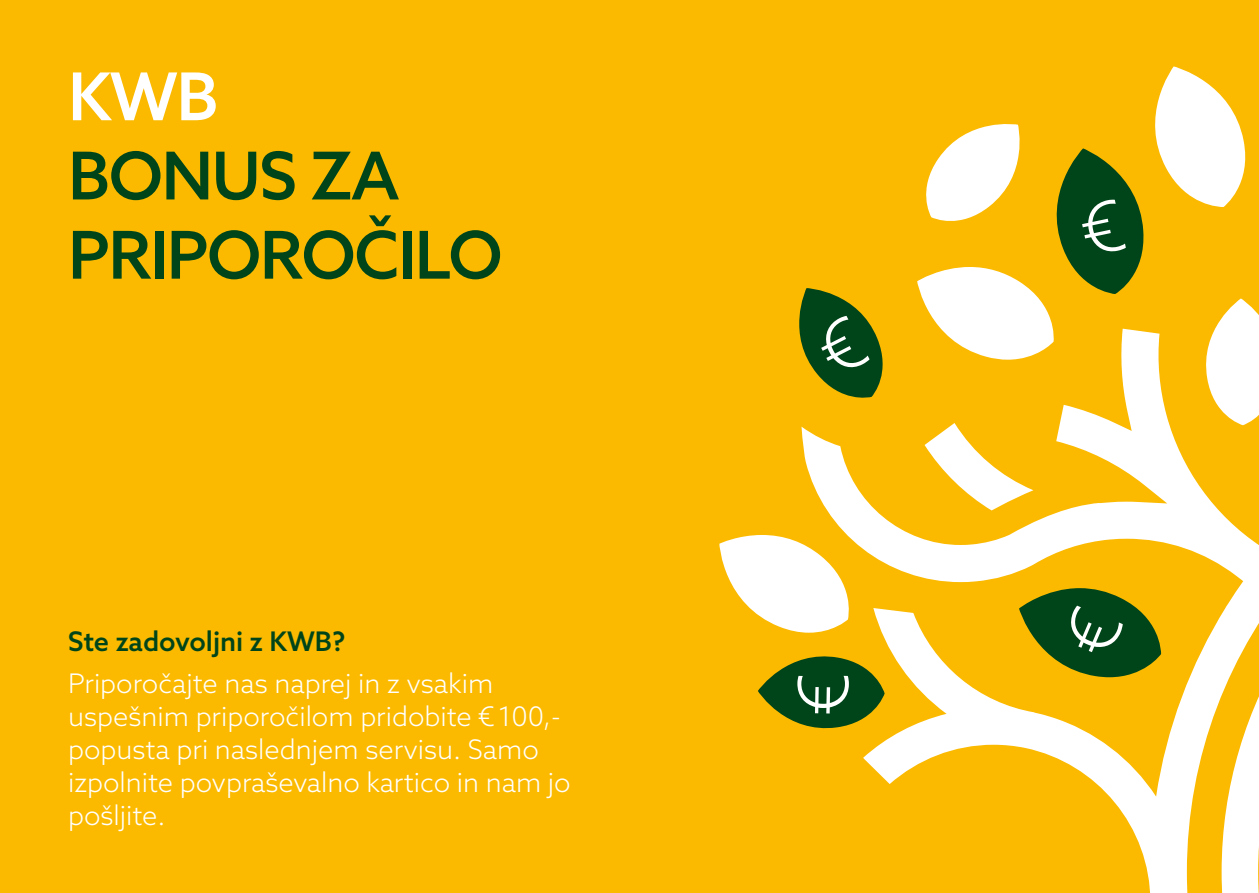
<style>
.page{position:relative;width:1259px;height:893px;background:#fbba00}
.page>*{position:absolute;margin:0;border:0;box-sizing:border-box;transform-origin:0 0}
.t1{font:500 66px/79.2px "Azo Sans";letter-spacing:-.02em;color:#00451a}
.t2{font:500 66px "Azo Sans";color:#fff}
.t3{font:300 27px/33px "Azo Sans";color:#fff}
.t4{font:500 27px "Azo Sans";color:#00451a}
</style>
<div class="page">
<svg style="left:719px;top:535px;width:82px;height:98px"></svg>
<svg style="left:801px;top:426px;width:458px;height:467px"></svg>
<svg style="left:758px;top:649px;width:126px;height:85px"></svg>
<svg style="left:799px;top:288px;width:84px;height:110px"></svg>
<svg style="left:1019px;top:588px;width:142px;height:89px"></svg>
<svg style="left:917px;top:66px;width:342px;height:444px"></svg>
<h1 class="t2" style="left:68px;top:53px;width:152px">KWB</h1>
<h1 class="t1" style="left:68px;top:135px;width:436px">BONUS ZA<br>PRIPOROČILO</h1>
<p class="t4" style="left:68px;top:624px;width:279px">Ste zadovoljni z KWB?</p>
<p class="t3" style="left:68px;top:666px;width:504px">Priporočajte nas naprej in z vsakim uspešnim priporočilom pridobite €100,- popusta pri naslednjem servisu. Samo izpolnite povpraševalno kartico in nam jo pošljite.</p>
</div>
